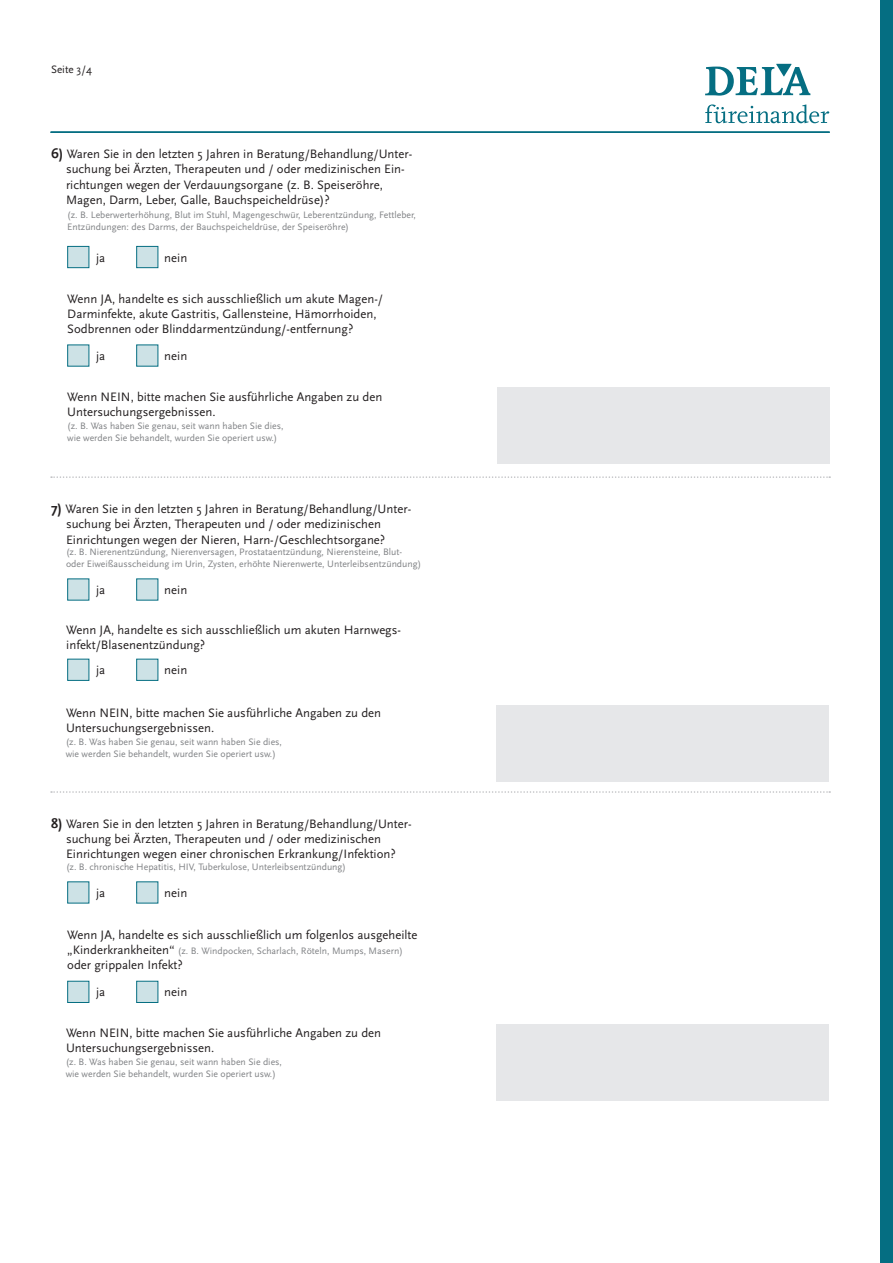
<style>
.page{position:relative;width:893px;height:1263px;background:#fff}
.page>*{position:absolute;margin:0;border:0;box-sizing:border-box;transform-origin:0 0}
.t1{font:12.75px/15.3px "Scala Sans";color:#231f20}
.t2{font:11.25px "Scala Sans";color:#231f20}
.t3{font:9.75px/11.7px "Scala Sans";color:#808285}
.s1{font-weight:700;font-size:14.25px}
.s2{font-size:12.75px;color:#231f20}
</style>
<div class="page">
<div style="left:880px;top:0;width:13px;height:1263px;background:#056e82"></div>
<svg style="left:705px;top:64px;width:105px;height:32px"></svg>
<svg style="left:705px;top:104px;width:124px;height:19px"></svg>
<svg style="left:51px;top:791px;width:779px;height:2px"></svg>
<div style="left:136px;top:246px;width:22px;height:22px;background:#cde2e6;border:1px solid #056e82"></div>
<div style="left:67px;top:246px;width:22px;height:22px;background:#cde2e6;border:1px solid #056e82"></div>
<div style="left:497px;top:387px;width:332px;height:77px;background:#e6e7e9"></div>
<svg style="left:51px;top:476px;width:779px;height:2px"></svg>
<div style="left:136px;top:578px;width:22px;height:22px;background:#cde2e6"></div>
<div style="left:67px;top:578px;width:22px;height:22px;background:#cde2e6"></div>
<div style="left:497px;top:705px;width:332px;height:76px;background:#e6e7e9"></div>
<hr style="left:51px;top:131px;width:778px;height:2px;background:#056e82">
<div style="left:136px;top:659px;width:22px;height:22px;background:#cde2e6;border:1px solid #056e82"></div>
<div style="left:67px;top:659px;width:22px;height:22px;background:#cde2e6;border:1px solid #056e82"></div>
<div style="left:136px;top:881px;width:22px;height:22px;background:#cde2e6"></div>
<div style="left:67px;top:881px;width:22px;height:22px;background:#cde2e6"></div>
<div style="left:497px;top:1025px;width:332px;height:76px;background:#e6e7e9"></div>
<div style="left:136px;top:981px;width:22px;height:22px;background:#cde2e6;border:1px solid #056e82"></div>
<div style="left:67px;top:981px;width:22px;height:22px;background:#cde2e6;border:1px solid #056e82"></div>
<div style="left:136px;top:345px;width:22px;height:22px;background:#cde2e6"></div>
<div style="left:67px;top:345px;width:22px;height:22px;background:#cde2e6"></div>
<p class="t2" style="left:51px;top:63px;width:42px">Seite 3/4</p>
<p class="t1" style="left:66px;top:147px;width:348px;text-indent:-15px"><span class="s1">6)</span> Waren Sie in den letzten 5 Jahren in Beratung/Behandlung/Unter&shy;suchung bei Ärzten, Therapeuten und / oder medizinischen Ein&shy;richtungen wegen der Verdauungsorgane (z. B. Speiseröhre, Magen, Darm, Leber, Galle, Bauchspeicheldrüse)?</p>
<p class="t3" style="left:67px;top:210px;width:350px">(z. B. Leberwerterhöhung, Blut im Stuhl, Magengeschwür, Leberentzündung, Fettleber,<br>Entzündungen: des Darms, der Bauchspeicheldrüse, der Speiseröhre)</p>
<p class="t1" style="left:96px;top:250px;width:11px">ja</p>
<p class="t1" style="left:164px;top:250px;width:25px">nein</p>
<p class="t1" style="left:67px;top:291px;width:317px">Wenn JA, handelte es sich ausschließlich um akute Magen-/<br>Darminfekte, akute Gastritis, Gallensteine, Hämorrhoiden,<br>Sodbrennen oder Blinddarmentzündung/-entfernung?</p>
<p class="t1" style="left:96px;top:349px;width:11px">ja</p>
<p class="t1" style="left:164px;top:349px;width:25px">nein</p>
<p class="t1" style="left:67px;top:389px;width:317px">Wenn NEIN, bitte machen Sie ausführliche Angaben zu den<br>Untersuchungsergebnissen.</p>
<p class="t3" style="left:67px;top:420px;width:218px">(z. B. Was haben Sie genau, seit wann haben Sie dies, wie werden Sie behandelt, wurden Sie operiert usw.)</p>
<p class="t1" style="left:66px;top:501px;width:347px;text-indent:-15px"><span class="s1">7)</span> Waren Sie in den letzten 5 Jahren in Beratung/Behandlung/Unter&shy;suchung bei Ärzten, Therapeuten und / oder medizinischen<br>Einrichtungen wegen der Nieren, Harn-/Geschlechtsorgane?</p>
<p class="t3" style="left:66px;top:546px;width:357px">(z. B. Nierenentzündung, Nierenversagen, Prostataentzündung, Nierensteine, Blut&shy;oder Eiweißausscheidung im Urin, Zysten, erhöhte Nierenwerte, Unterleibsentzündung)</p>
<p class="t1" style="left:96px;top:582px;width:11px">ja</p>
<p class="t1" style="left:164px;top:582px;width:25px">nein</p>
<p class="t1" style="left:66px;top:622px;width:336px">Wenn JA, handelte es sich ausschließlich um akuten Harnwegs&shy;infekt/Blasenentzündung?</p>
<p class="t1" style="left:96px;top:663px;width:11px">ja</p>
<p class="t1" style="left:164px;top:663px;width:25px">nein</p>
<p class="t1" style="left:66px;top:705px;width:317px">Wenn NEIN, bitte machen Sie ausführliche Angaben zu den<br>Untersuchungsergebnissen.</p>
<p class="t3" style="left:66px;top:736px;width:218px">(z. B. Was haben Sie genau, seit wann haben Sie dies, wie werden Sie behandelt, wurden Sie operiert usw.)</p>
<p class="t1" style="left:66px;top:816px;width:347px;text-indent:-15px"><span class="s1">8)</span> Waren Sie in den letzten 5 Jahren in Beratung/Behandlung/Unter&shy;suchung bei Ärzten, Therapeuten und / oder medizinischen<br>Einrichtungen wegen einer chronischen Erkrankung/Infektion?</p>
<p class="t3" style="left:66px;top:861px;width:282px">(z. B. chronische Hepatitis, HIV, Tuberkulose, Unterleibsentzündung)</p>
<p class="t1" style="left:96px;top:885px;width:11px">ja</p>
<p class="t1" style="left:164px;top:885px;width:25px">nein</p>
<p class="t1" style="left:67px;top:927px;width:352px">Wenn JA, handelte es sich ausschließlich um folgenlos ausgeheilte</p>
<p class="t3" style="left:67px;top:945px;width:337px"><span class="s2">„Kinderkrankheiten“</span> (z. B. Windpocken, Scharlach, Röteln, Mumps, Masern)</p>
<p class="t1" style="left:67px;top:957px;width:117px">oder grippalen Infekt?</p>
<p class="t1" style="left:96px;top:985px;width:11px">ja</p>
<p class="t1" style="left:164px;top:985px;width:25px">nein</p>
<p class="t1" style="left:66px;top:1025px;width:317px">Wenn NEIN, bitte machen Sie ausführliche Angaben zu den<br>Untersuchungsergebnissen.</p>
<p class="t3" style="left:66px;top:1056px;width:218px">(z. B. Was haben Sie genau, seit wann haben Sie dies, wie werden Sie behandelt, wurden Sie operiert usw.)</p>
</div>
